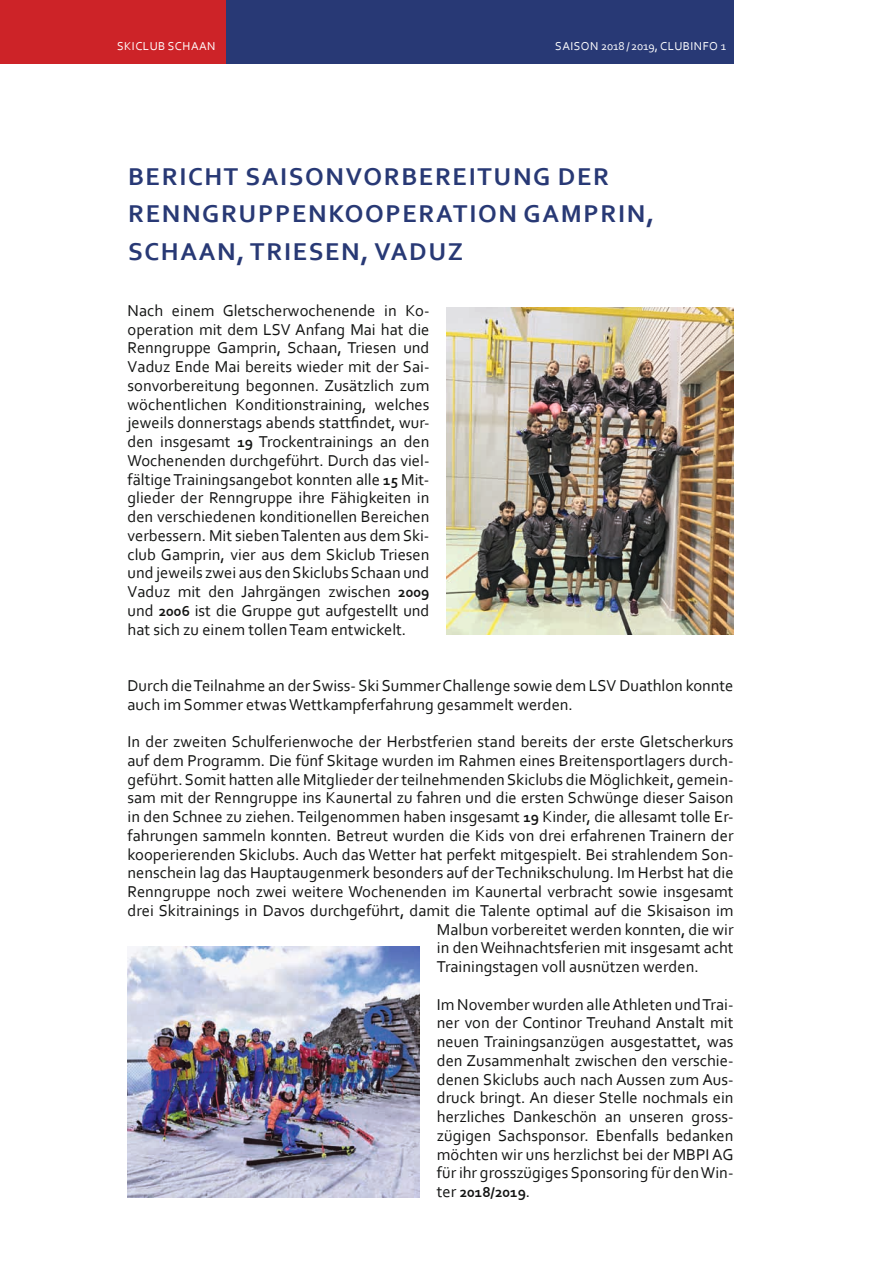
<style>
.page{position:relative;width:893px;height:1263px;background:#fff}
.page>*{position:absolute;margin:0;border:0;box-sizing:border-box;transform-origin:0 0}
.t1{font:700 25.5px/37.5px "Corbel";letter-spacing:.065em;color:#283975}
.t2{font:16.5px/18.8px "Corbel";color:#131413;text-align:justify}
.t3{font:700 15px "Corbel";color:#131413}
.t4{font:12px "Corbel";letter-spacing:.04em;color:#fff}
.s1{font-weight:700;font-size:15px}
.s2{font-weight:400;font-size:16.5px}
</style>
<div class="page">
<div style="left:226px;top:0;width:507px;height:64px;background:#283975"></div>
<div style="left:0;top:0;width:226px;height:64px;background:#cd2328"></div>
<img style="left:446px;top:308px;width:288px;height:327px">
<img style="left:128px;top:947px;width:292px;height:250px">
<p class="t4" style="left:117px;top:39px;width:100px">SKICLUB SCHAAN</p>
<p class="t4" style="left:555px;top:39px;width:172px">SAISON 2018/2019, CLUBINFO 1</p>
<h1 class="t1" style="left:128px;top:157px;width:528px">BERICHT SAISONVORBEREITUNG DER<br>RENNGRUPPENKOOPERATION GAMPRIN,<br>SCHAAN, TRIESEN, VADUZ</h1>
<p class="t2" style="left:128px;top:301px;width:303px">Nach einem Gletscherwochenende in Ko&shy;operation mit dem LSV Anfang Mai hat die Renngruppe Gamprin, Schaan, Triesen und Vaduz Ende Mai bereits wieder mit der Sai&shy;sonvorbereitung begonnen. Zusätzlich zum wöchentlichen Konditionstraining, welches jeweils donnerstags abends stattfindet, wur&shy;den insgesamt <span class="s1">19</span> Trockentrainings an den Wochenenden durchgeführt. Durch das viel&shy;fältige Trainingsangebot konnten alle <span class="s1">15</span> Mit&shy;glieder der Renngruppe ihre Fähigkeiten in den verschiedenen konditionellen Bereichen verbessern. Mit sieben Talenten aus dem Ski&shy;club Gamprin, vier aus dem Skiclub Triesen und jeweils zwei aus den Skiclubs Schaan und Vaduz mit den Jahrgängen zwischen <span class="s1">2009 </span>und <span class="s1">2006</span> ist die Gruppe gut aufgestellt und hat sich zu einem tollen Team entwickelt.</p>
<p class="t2" style="left:128px;top:676px;width:607px">Durch die Teilnahme an der Swiss- Ski Summer Challenge sowie dem LSV Duathlon konnte auch im Sommer etwas Wettkampferfahrung gesammelt werden.</p>
<p class="t2" style="left:128px;top:732px;width:607px">In der zweiten Schulferienwoche der Herbstferien stand bereits der erste Gletscherkurs</p>
<p class="t2" style="left:128px;top:751px;width:607px">auf dem Programm. Die fünf Skitage wurden im Rahmen eines Breitensportlagers durch-</p>
<p class="t2" style="left:128px;top:769px;width:607px">geführt. Somit hatten alle Mitglieder der teilnehmenden Skiclubs die Möglichkeit, gemein-</p>
<p class="t2" style="left:128px;top:788px;width:607px">sam mit der Renngruppe ins Kaunertal zu fahren und die ersten Schwünge dieser Saison</p>
<p class="t2" style="left:128px;top:807px;width:607px">in den Schnee zu ziehen. Teilgenommen haben insgesamt <span class="s1">19</span> Kinder, die allesamt tolle Er-</p>
<p class="t2" style="left:128px;top:826px;width:607px">fahrungen sammeln konnten. Betreut wurden die Kids von drei erfahrenen Trainern der</p>
<p class="t2" style="left:128px;top:844px;width:607px">kooperierenden Skiclubs. Auch das Wetter hat perfekt mitgespielt. Bei strahlendem Son-</p>
<p class="t2" style="left:128px;top:863px;width:607px">nenschein lag das Hauptaugenmerk besonders auf der Technikschulung. Im Herbst hat die</p>
<p class="t2" style="left:128px;top:882px;width:607px">Renngruppe noch zwei weitere Wochenenden im Kaunertal verbracht sowie insgesamt</p>
<p class="t2" style="left:128px;top:901px;width:607px">drei Skitrainings in Davos durchgeführt, damit die Talente optimal auf die Skisaison im</p>
<p class="t2" style="left:437px;top:919px;width:298px">Malbun vorbereitet werden konnten, die wir</p>
<p class="t2" style="left:437px;top:938px;width:298px">in den Weihnachtsferien mit insgesamt acht</p>
<p class="t2" style="left:437px;top:957px;width:263px">Trainingstagen voll ausnützen werden.</p>
<p class="t2" style="left:437px;top:994px;width:298px">Im November wurden alle Athleten und Trai&shy;ner von der Continor Treuhand Anstalt mit neuen Trainingsanzügen ausgestattet, was den Zusammenhalt zwischen den verschie&shy;denen Skiclubs auch nach Aussen zum Aus&shy;druck bringt. An dieser Stelle nochmals ein herzliches Dankeschön an unseren gross&shy;zügigen Sachsponsor. Ebenfalls bedanken möchten wir uns herzlichst bei der MBPI AG für ihr grosszügiges Sponsoring für den Win-</p>
<p class="t3" style="left:437px;top:1183px;width:95px"><span class="s2">ter</span> 2018/2019<span class="s2">.</span></p>
</div>
